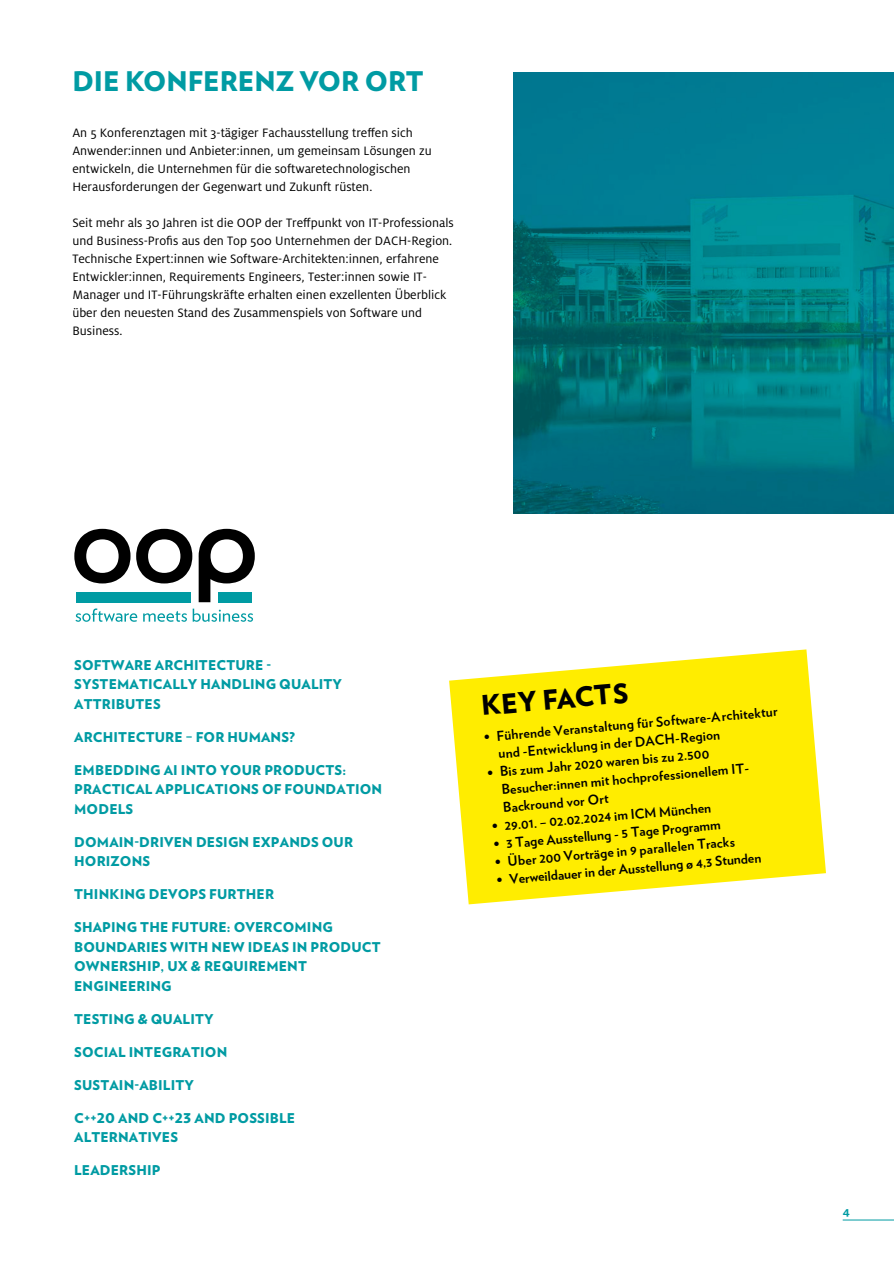
<style>
.page{position:relative;width:894px;height:1263px;background:#fff}
.page>*{position:absolute;margin:0;border:0;box-sizing:border-box;transform-origin:0 0}
.t1{font:900 27px "Verlag";color:#009ba3}
.t2{font:900 27px "Verlag";color:#000}
.t3{font:13.5px/18px "Milo Pro";color:#000}
.t4{font:900 13.5px/19.5px "Verlag";letter-spacing:.01em;color:#009ba3}
.t5{font:700 13.5px/18px "Verlag";color:#000}
.t6{font:700 12px "Milo Pro";color:#009ba3}
</style>
<div class="page">
<div style="left:76px;top:592px;width:114px;height:10px;background:#009ba3"></div>
<svg style="left:74px;top:529px;width:56px;height:54px"></svg>
<svg style="left:136px;top:529px;width:56px;height:54px"></svg>
<svg style="left:198px;top:529px;width:57px;height:73px"></svg>
<svg style="left:75px;top:608px;width:62px;height:14px"></svg>
<svg style="left:143px;top:609px;width:110px;height:13px"></svg>
<hr style="left:842px;top:1220px;width:51px;height:1px;background:#009ba3">
<img style="left:513px;top:72px;width:380px;height:441px">
<svg style="left:449px;top:649px;width:376px;height:255px;fill:#ffed00"></svg>
<h1 class="t1" style="left:72px;top:70px;width:353px">DIE KONFERENZ VOR ORT</h1>
<p class="t3" style="left:72px;top:124px;width:361px">An 5 Konferenztagen mit 3-tägiger Fachausstellung treffen sich Anwender:innen und Anbieter:innen, um gemeinsam Lösungen zu entwickeln, die Unternehmen für die softwaretechnologischen Herausforderungen der Gegenwart und Zukunft rüsten.</p>
<p class="t3" style="left:72px;top:214px;width:383px">Seit mehr als 30 Jahren ist die OOP der Treffpunkt von IT-Professionals und Business-Profis aus den Top 500 Unternehmen der DACH-Region.<br>Technische Expert:innen wie Software-Architekten:innen, erfahrene Entwickler:innen, Requirements Engineers, Tester:innen sowie IT-Manager und IT-Führungskräfte erhalten einen exzellenten Überblick über den neuesten Stand des Zusammenspiels von Software und Business.</p>
<p class="t4" style="left:74px;top:656px;width:269px">SOFTWARE ARCHITECTURE -<br>SYSTEMATICALLY HANDLING QUALITY<br>ATTRIBUTES</p>
<p class="t4" style="left:74px;top:728px;width:222px">ARCHITECTURE – FOR HUMANS?</p>
<p class="t4" style="left:74px;top:761px;width:309px">EMBEDDING AI INTO YOUR PRODUCTS:<br>PRACTICAL APPLICATIONS OF FOUNDATION<br>MODELS</p>
<p class="t4" style="left:74px;top:833px;width:280px">DOMAIN-DRIVEN DESIGN EXPANDS OUR<br>HORIZONS</p>
<p class="t4" style="left:74px;top:885px;width:201px">THINKING DEVOPS FURTHER</p>
<p class="t4" style="left:74px;top:918px;width:308px">SHAPING THE FUTURE: OVERCOMING<br>BOUNDARIES WITH NEW IDEAS IN PRODUCT<br>OWNERSHIP, UX &amp; REQUIREMENT<br>ENGINEERING</p>
<p class="t4" style="left:74px;top:1010px;width:141px">TESTING &amp; QUALITY</p>
<p class="t4" style="left:74px;top:1043px;width:155px">SOCIAL INTEGRATION</p>
<p class="t4" style="left:74px;top:1076px;width:121px">SUSTAIN-ABILITY</p>
<p class="t4" style="left:74px;top:1109px;width:222px">C++20 AND C++23 AND POSSIBLE<br>ALTERNATIVES</p>
<p class="t4" style="left:74px;top:1161px;width:88px">LEADERSHIP</p>
<h1 class="t2" style="left:480px;top:694px;width:149px;rotate:-5deg">KEY FACTS</h1>
<p class="t5" style="left:496px;top:727px;width:283px;text-indent:-13px;rotate:-5deg">• Führende Veranstaltung für Software-Architektur und -Entwicklung in der DACH-Region</p>
<p class="t5" style="left:499px;top:763px;width:250px;text-indent:-13px;rotate:-5deg">• Bis zum Jahr 2020 waren bis zu 2.500<br>Besucher:innen mit hochprofessionellem IT-<br>Backround vor Ort</p>
<p class="t5" style="left:491px;top:818px;width:221px;rotate:-5deg">• 29.01. – 02.02.2024 im ICM München</p>
<p class="t5" style="left:492px;top:836px;width:229px;rotate:-5deg">• 3 Tage Ausstellung - 5 Tage Programm</p>
<p class="t5" style="left:494px;top:854px;width:242px;rotate:-5deg">• Über 200 Vorträge in 9 parallelen Tracks</p>
<p class="t5" style="left:496px;top:872px;width:267px;rotate:-5deg">• Verweildauer in der Ausstellung ø 4,3 Stunden</p>
<p class="t6" style="left:842px;top:1206px;width:9px">4</p>
</div>
